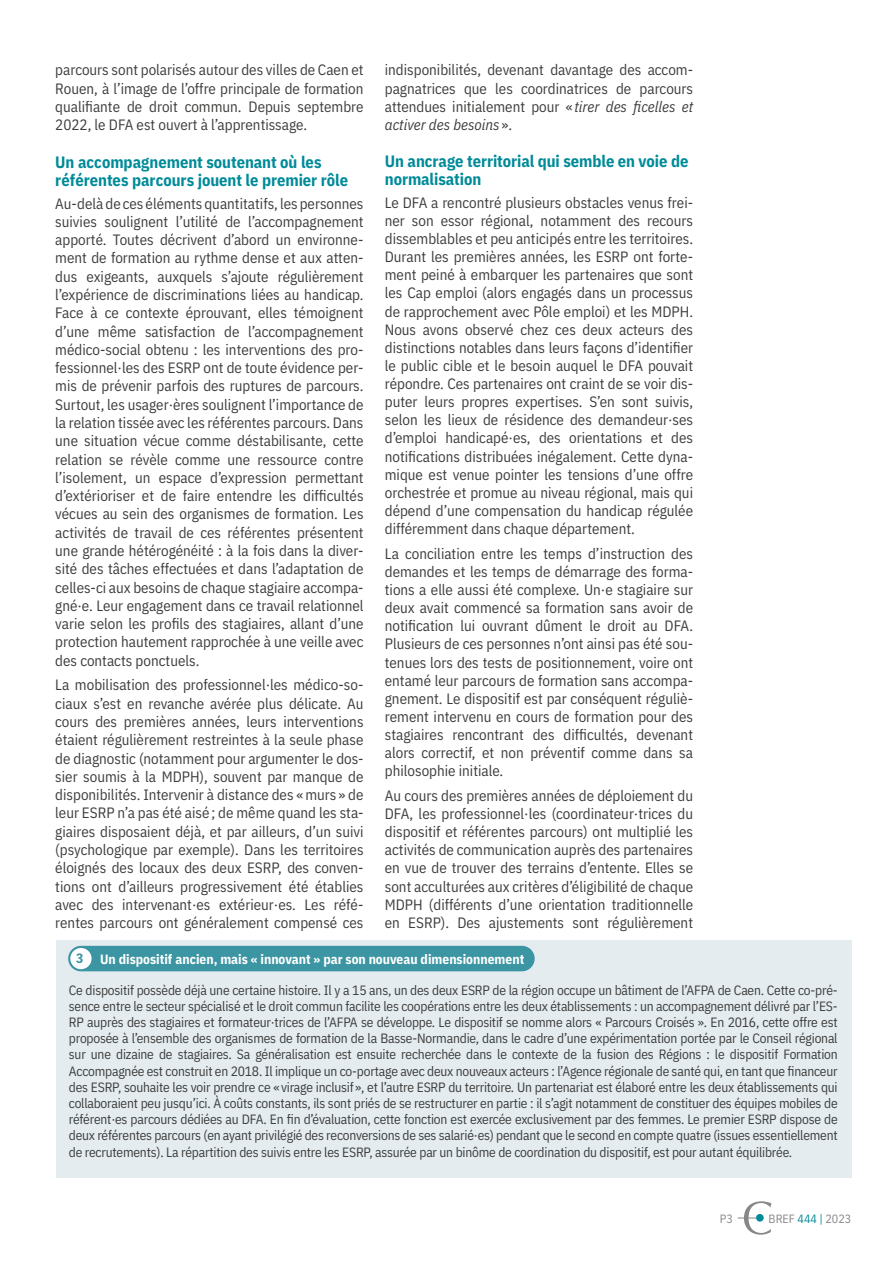
<style>
.page{position:relative;width:893px;height:1263px;background:#fff}
.page>*{position:absolute;margin:0;border:0;box-sizing:border-box;transform-origin:0 0}
.t1{font:700 16.5px/18.1px "IBM Plex Sans Cond";letter-spacing:-.005em;color:#008b99}
.t2{font:15px/18.3px "IBM Plex Sans Cond";color:#3c3c3b;text-align:justify}
.t3{font:13.5px/16.2px "IBM Plex Sans Cond";letter-spacing:-.015em;color:#3c3c3b;text-align:justify}
.t4{font:700 13.5px "IBM Plex Sans Cond";color:#fff}
.t5{font:12px "IBM Plex Sans Cond";color:#878787}
.s1{font-style:italic}
.s2{color:#3c95a2}
.s3{color:#008b99}
</style>
<div class="page">
<div style="left:56px;top:940px;width:795px;height:238px;background:#e4ecf0"></div>
<div style="left:68px;top:946px;width:467px;height:25px;background:#3c95a2;border-radius:13px"></div>
<div style="left:70px;top:948px;width:22px;height:21px;background:#fff;border-radius:50%"></div>
<svg style="left:738px;top:1201px;width:33px;height:34px"></svg>
<p class="t2" style="left:55px;top:60px;width:310px">parcours sont polarisés autour des villes de Caen et Rouen, à l’image de l’offre principale de formation qualifiante de droit commun. Depuis septembre 2022, le DFA est ouvert à l’apprentissage.</p>
<p class="t1" style="left:55px;top:151px;width:294px">Un accompagnement soutenant où les référentes parcours jouent le premier rôle</p>
<p class="t2" style="left:55px;top:193px;width:310px">Au-delà de ces éléments quantitatifs, les personnes suivies soulignent l’utilité de l’accompagnement apporté. Toutes décrivent d’abord un environne&shy;ment de formation au rythme dense et aux atten&shy;dus exigeants, auxquels s’ajoute régulièrement l’expérience de discriminations liées au handicap.<br>Face à ce contexte éprouvant, elles témoignent d’une même satisfaction de l’accompagnement médico-social obtenu : les interventions des pro&shy;fessionnel·les des ESRP ont de toute évidence per&shy;mis de prévenir parfois des ruptures de parcours.<br>Surtout, les usager·ères soulignent l’importance de la relation tissée avec les référentes parcours. Dans une situation vécue comme déstabilisante, cette relation se révèle comme une ressource contre l’isolement, un espace d’expression permettant d’extérioriser et de faire entendre les difficultés vécues au sein des organismes de formation. Les activités de travail de ces référentes présentent une grande hétérogénéité : à la fois dans la diver&shy;sité des tâches effectuées et dans l’adaptation de celles-ci aux besoins de chaque stagiaire accompa&shy;gné·e. Leur engagement dans ce travail relationnel varie selon les profils des stagiaires, allant d’une protection hautement rapprochée à une veille avec des contacts ponctuels.</p>
<p class="t2" style="left:55px;top:675px;width:310px">La mobilisation des professionnel·les médico-so&shy;ciaux s’est en revanche avérée plus délicate. Au cours des premières années, leurs interventions étaient régulièrement restreintes à la seule phase de diagnostic (notamment pour argumenter le dos&shy;sier soumis à la MDPH), souvent par manque de disponibilités. Intervenir à distance des «murs » de leur ESRP n’a pas été aisé; de même quand les sta&shy;giaires disposaient déjà, et par ailleurs, d’un suivi (psychologique par exemple). Dans les territoires éloignés des locaux des deux ESRP, des conven&shy;tions ont d’ailleurs progressivement été établies avec des intervenant·es extérieur·es. Les réfé&shy;rentes parcours ont généralement compensé ces</p>
<p class="t2" style="left:385px;top:60px;width:310px">indisponibilités, devenant davantage des accom&shy;pagnatrices que les coordinatrices de parcours attendues initialement pour « <span class="s1">tirer des ficelles et activer des besoins</span> ».</p>
<p class="t1" style="left:385px;top:151px;width:305px">Un ancrage territorial qui semble en voie de normalisation</p>
<p class="t2" style="left:385px;top:192px;width:310px">Le DFA a rencontré plusieurs obstacles venus frei&shy;ner son essor régional, notamment des recours dissemblables et peu anticipés entre les territoires.<br>Durant les premières années, les ESRP ont forte&shy;ment peiné à embarquer les partenaires que sont les Cap emploi (alors engagés dans un processus de rapprochement avec Pôle emploi) et les MDPH.<br>Nous avons observé chez ces deux acteurs des distinctions notables dans leurs façons d’identifier le public cible et le besoin auquel le DFA pouvait répondre. Ces partenaires ont craint de se voir dis&shy;puter leurs propres expertises. S’en sont suivis, selon les lieux de résidence des demandeur·ses d’emploi handicapé·es, des orientations et des notifications distribuées inégalement. Cette dyna&shy;mique est venue pointer les tensions d’une offre orchestrée et promue au niveau régional, mais qui dépend d’une compensation du handicap régulée différemment dans chaque département.</p>
<p class="t2" style="left:385px;top:543px;width:310px">La conciliation entre les temps d’instruction des demandes et les temps de démarrage des forma&shy;tions a elle aussi été complexe. Un·e stagiaire sur deux avait commencé sa formation sans avoir de notification lui ouvrant dûment le droit au DFA.<br>Plusieurs de ces personnes n’ont ainsi pas été sou&shy;tenues lors des tests de positionnement, voire ont entamé leur parcours de formation sans accompa&shy;gnement. Le dispositif est par conséquent réguliè&shy;rement intervenu en cours de formation pour des stagiaires rencontrant des difficultés, devenant alors correctif, et non préventif comme dans sa philosophie initiale.</p>
<p class="t2" style="left:385px;top:785px;width:310px">Au cours des premières années de déploiement du DFA, les professionnel·les (coordinateur·trices du dispositif et référentes parcours) ont multiplié les activités de communication auprès des partenaires en vue de trouver des terrains d’entente. Elles se sont acculturées aux critères d’éligibilité de chaque MDPH (différents d’une orientation traditionnelle en ESRP). Des ajustements sont régulièrement</p>
<p class="t4" style="left:76px;top:948px;width:450px"><span class="s2">3</span> Un dispositif ancien, mais « innovant » par son nouveau dimensionnement</p>
<p class="t3" style="left:69px;top:980px;width:770px">Ce dispositif possède déjà une certaine histoire. Il y a 15 ans, un des deux ESRP de la région occupe un bâtiment de l’AFPA de Caen. Cette co-pré&shy;sence entre le secteur spécialisé et le droit commun facilite les coopérations entre les deux établissements : un accompagnement délivré par l’ES-RP auprès des stagiaires et formateur·trices de l’AFPA se développe. Le dispositif se nomme alors « Parcours Croisés ». En 2016, cette offre est proposée à l’ensemble des organismes de formation de la Basse-Normandie, dans le cadre d’une expérimentation portée par le Conseil régional sur une dizaine de stagiaires. Sa généralisation est ensuite recherchée dans le contexte de la fusion des Régions : le dispositif Formation Accompagnée est construit en 2018. Il implique un co-portage avec deux nouveaux acteurs : l’Agence régionale de santé qui, en tant que financeur des ESRP, souhaite les voir prendre ce «virage inclusif», et l’autre ESRP du territoire. Un partenariat est élaboré entre les deux établissements qui collaboraient peu jusqu’ici. À coûts constants, ils sont priés de se restructurer en partie : il s’agit notamment de constituer des équipes mobiles de référent·es parcours dédiées au DFA. En fin d’évaluation, cette fonction est exercée exclusivement par des femmes. Le premier ESRP dispose de deux référentes parcours (en ayant privilégié des reconversions de ses salarié·es) pendant que le second en compte quatre (issues essentiellement de recrutements). La répartition des suivis entre les ESRP, assurée par un binôme de coordination du dispositif, est pour autant équilibrée.</p>
<p class="t5" style="left:720px;top:1209px;width:15px">P3</p>
<p class="t5" style="left:769px;top:1209px;width:84px">BREF <span class="s3">444 |</span> 2023</p>
</div>
